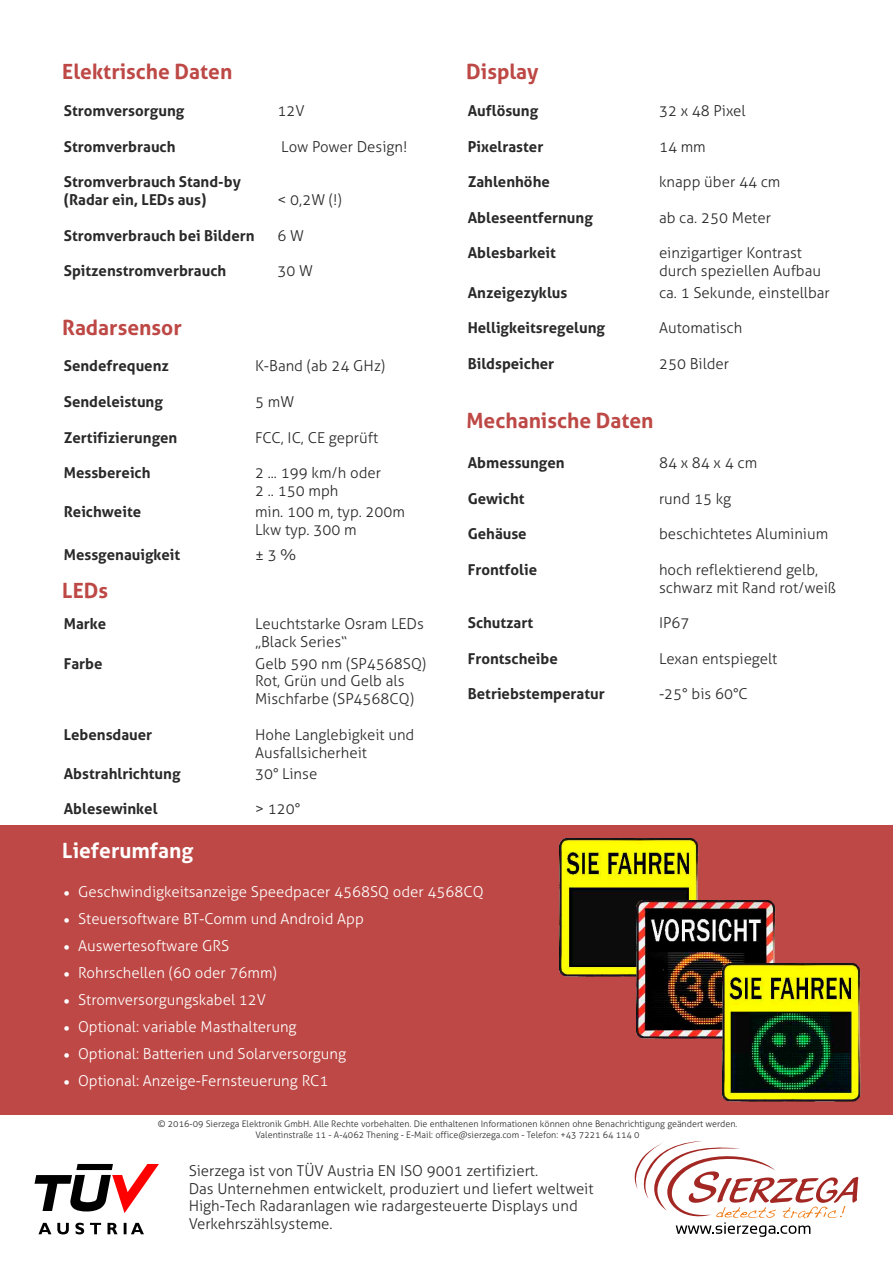
<style>
.page{position:relative;width:893px;height:1263px;background:#fff}
.page>*{position:absolute;margin:0;border:0;box-sizing:border-box;transform-origin:0 0}
.t1{font:700 21px "Aller";color:#bd4845}
.t2{font:700 21px "Aller";color:#fff}
.t3{font:300 15px/17.9px "Aller";color:#292929}
.t4{font:700 15px/17.7px "Aller";color:#292929}
.t5{font:300 15px "Aller";color:#fff}
.t6{font:300 9px/10.6px "Aller";color:#292929;text-align:center}
</style>
<div class="page">
<svg style="left:634px;top:1141px;width:224px;height:96px"></svg>
<div style="left:0;top:825px;width:893px;height:290px;background:#bd4845"></div>
<svg style="left:38px;top:1223px;width:46px;height:11px"></svg>
<svg style="left:35px;top:1164px;width:124px;height:49px"></svg>
<svg style="left:90px;top:1223px;width:54px;height:11px"></svg>
<img style="left:559px;top:838px;width:139px;height:139px">
<img style="left:636px;top:900px;width:139px;height:139px">
<img style="left:722px;top:963px;width:139px;height:139px">
<h1 class="t1" style="left:62px;top:64px;width:172px">Elektrische Daten</h1>
<p class="t4" style="left:64px;top:104px;width:122px">Stromversorgung</p>
<p class="t3" style="left:278px;top:103px;width:29px">12V</p>
<p class="t4" style="left:64px;top:139px;width:113px">Stromverbrauch</p>
<p class="t3" style="left:281px;top:139px;width:128px">Low Power Design!</p>
<p class="t4" style="left:64px;top:175px;width:179px">Stromverbrauch Stand-by (Radar ein, LEDs aus)</p>
<p class="t3" style="left:278px;top:192px;width:66px">&lt; 0,2W (!)</p>
<p class="t4" style="left:64px;top:228px;width:192px">Stromverbrauch bei Bildern</p>
<p class="t3" style="left:278px;top:228px;width:28px">6 W</p>
<p class="t4" style="left:64px;top:264px;width:164px">Spitzenstromverbrauch</p>
<p class="t3" style="left:278px;top:264px;width:37px">30 W</p>
<h1 class="t1" style="left:62px;top:320px;width:121px">Radarsensor</h1>
<p class="t4" style="left:64px;top:359px;width:107px">Sendefrequenz</p>
<p class="t3" style="left:255px;top:359px;width:132px">K-Band (ab 24 GHz)</p>
<p class="t4" style="left:64px;top:394px;width:101px">Sendeleistung</p>
<p class="t3" style="left:255px;top:394px;width:41px">5 mW</p>
<p class="t4" style="left:64px;top:430px;width:115px">Zertifizierungen</p>
<p class="t3" style="left:255px;top:430px;width:125px">FCC, IC, CE geprüft</p>
<p class="t4" style="left:64px;top:465px;width:88px">Messbereich</p>
<p class="t3" style="left:255px;top:465px;width:127px">2 ... 199 km/h oder<br>2 .. 150 mph</p>
<p class="t4" style="left:64px;top:505px;width:79px">Reichweite</p>
<p class="t3" style="left:255px;top:505px;width:152px">min. 100 m, typ. 200m<br>Lkw typ. 300 m</p>
<p class="t4" style="left:64px;top:547px;width:118px">Messgenauigkeit</p>
<p class="t3" style="left:255px;top:547px;width:43px">± 3 %</p>
<h1 class="t1" style="left:62px;top:582px;width:47px">LEDs</h1>
<p class="t4" style="left:64px;top:617px;width:44px">Marke</p>
<p class="t3" style="left:255px;top:617px;width:170px">Leuchtstarke Osram LEDs „Black Series“</p>
<p class="t4" style="left:64px;top:656px;width:40px">Farbe</p>
<p class="t3" style="left:255px;top:656px;width:173px">Gelb 590 nm (SP4568SQ)<br>Rot, Grün und Gelb als<br>Mischfarbe (SP4568CQ)</p>
<p class="t4" style="left:64px;top:727px;width:90px">Lebensdauer</p>
<p class="t3" style="left:255px;top:727px;width:161px">Hohe Langlebigkeit und<br>Ausfallsicherheit</p>
<p class="t4" style="left:64px;top:766px;width:118px">Abstrahlrichtung</p>
<p class="t3" style="left:255px;top:766px;width:64px">30° Linse</p>
<p class="t4" style="left:64px;top:802px;width:95px">Ablesewinkel</p>
<p class="t3" style="left:255px;top:802px;width:47px">&gt; 120°</p>
<h1 class="t1" style="left:466px;top:64px;width:74px">Display</h1>
<p class="t4" style="left:468px;top:104px;width:72px">Auflösung</p>
<p class="t3" style="left:659px;top:103px;width:88px">32 x 48 Pixel</p>
<p class="t4" style="left:468px;top:139px;width:77px">Pixelraster</p>
<p class="t3" style="left:659px;top:139px;width:48px">14 mm</p>
<p class="t4" style="left:468px;top:175px;width:84px">Zahlenhöhe</p>
<p class="t3" style="left:659px;top:175px;width:123px">knapp über 44 cm</p>
<p class="t4" style="left:468px;top:210px;width:127px">Ableseentfernung</p>
<p class="t3" style="left:659px;top:210px;width:113px">ab ca. 250 Meter</p>
<p class="t4" style="left:468px;top:246px;width:90px">Ablesbarkeit</p>
<p class="t3" style="left:659px;top:246px;width:164px">einzigartiger Kontrast durch speziellen Aufbau</p>
<p class="t4" style="left:468px;top:285px;width:101px">Anzeigezyklus</p>
<p class="t3" style="left:659px;top:285px;width:172px">ca. 1 Sekunde, einstellbar</p>
<p class="t4" style="left:468px;top:321px;width:139px">Helligkeitsregelung</p>
<p class="t3" style="left:659px;top:320px;width:85px">Automatisch</p>
<p class="t4" style="left:468px;top:356px;width:88px">Bildspeicher</p>
<p class="t3" style="left:659px;top:356px;width:72px">250 Bilder</p>
<h1 class="t1" style="left:466px;top:413px;width:189px">Mechanische Daten</h1>
<p class="t4" style="left:468px;top:455px;width:98px">Abmessungen</p>
<p class="t3" style="left:659px;top:455px;width:100px">84 x 84 x 4 cm</p>
<p class="t4" style="left:468px;top:491px;width:58px">Gewicht</p>
<p class="t3" style="left:659px;top:491px;width:74px">rund 15 kg</p>
<p class="t4" style="left:468px;top:527px;width:60px">Gehäuse</p>
<p class="t3" style="left:659px;top:526px;width:171px">beschichtetes Aluminium</p>
<p class="t4" style="left:468px;top:562px;width:71px">Frontfolie</p>
<p class="t3" style="left:659px;top:562px;width:179px">hoch reflektierend gelb, schwarz mit Rand rot/weiß</p>
<p class="t4" style="left:468px;top:616px;width:67px">Schutzart</p>
<p class="t3" style="left:659px;top:615px;width:32px">IP67</p>
<p class="t4" style="left:468px;top:651px;width:92px">Frontscheibe</p>
<p class="t3" style="left:659px;top:651px;width:120px">Lexan entspiegelt</p>
<p class="t4" style="left:468px;top:687px;width:138px">Betriebstemperatur</p>
<p class="t3" style="left:659px;top:687px;width:90px">-25° bis 60°C</p>
<h1 class="t2" style="left:62px;top:842px;width:133px">Lieferumfang</h1>
<p class="t5" style="left:64px;top:886px;width:421px">• Geschwindigkeitsanzeige Speedpacer 4568SQ oder 4568CQ</p>
<p class="t5" style="left:64px;top:913px;width:302px">• Steuersoftware BT-Comm und Android App</p>
<p class="t5" style="left:64px;top:940px;width:167px">• Auswertesoftware GRS</p>
<p class="t5" style="left:64px;top:967px;width:215px">• Rohrschellen (60 oder 76mm)</p>
<p class="t5" style="left:64px;top:994px;width:204px">• Stromversorgungskabel 12V</p>
<p class="t5" style="left:64px;top:1021px;width:234px">• Optional: variable Masthalterung</p>
<p class="t5" style="left:64px;top:1048px;width:284px">• Optional: Batterien und Solarversorgung</p>
<p class="t5" style="left:64px;top:1075px;width:266px">• Optional: Anzeige-Fernsteuerung RC1</p>
<p class="t6" style="left:158px;top:1120px;width:581px">© 2016-09 Sierzega Elektronik GmbH. Alle Rechte vorbehalten. Die enthaltenen Informationen können ohne Benachrichtigung geändert werden.<br>Valentinstraße 11 - A-4062 Thening - E-Mail: office@sierzega.com - Telefon: +43 7221 64 114 0</p>
<p class="t3" style="left:189px;top:1163px;width:406px">Sierzega ist von TÜV Austria EN ISO 9001 zertifiziert.<br>Das Unternehmen entwickelt, produziert und liefert weltweit High-Tech Radaranlagen wie radargesteuerte Displays und Verkehrszählsysteme.</p>
</div>
